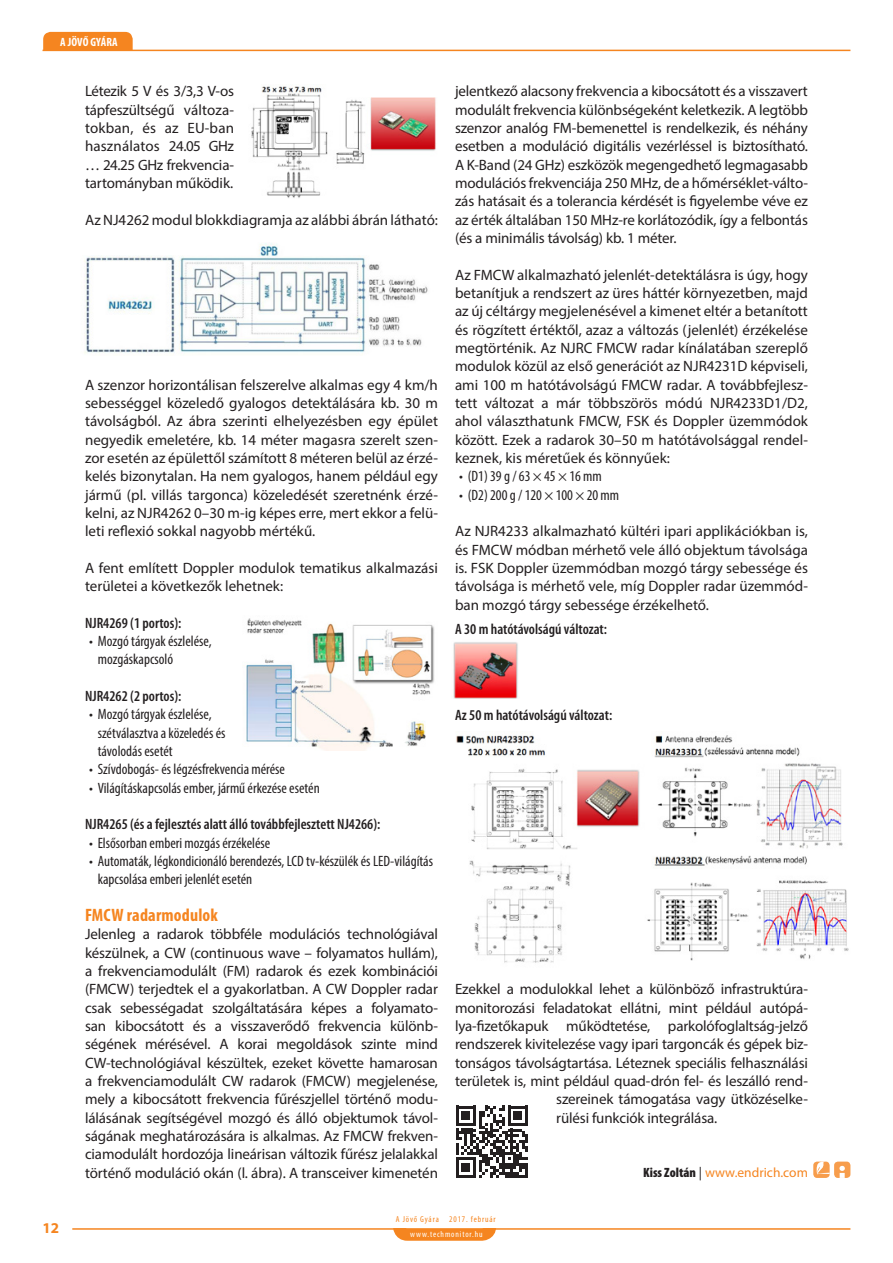
<style>
.page{position:relative;width:893px;height:1263px;background:#fff}
.page>*{position:absolute;margin:0;border:0;box-sizing:border-box;transform-origin:0 0}
.NARANCS_Közcím{font:700 condensed 18px "Myriad Pro";letter-spacing:.01em;color:#f58520}
.szövegtörzs{font:15px/18.3px "Myriad Pro";letter-spacing:-.01em;color:#231f20;text-align:justify}
.t1{font:condensed 15px/18.3px "Myriad Pro";color:#231f20}
.szövegtörzs-2{font:600 condensed 15px "Myriad Pro";color:#231f20}
.t2{font:700 15px "Myriad Pro";color:#f58520}
.szerző{font:13.5px "Myriad Pro";color:#f58520}
.t3{font:700 condensed 12px "Myriad Pro";letter-spacing:.01em;color:#fff}
.t4{font:condensed 8.7px "Myriad Pro";letter-spacing:.1em;color:#f58520}
.t5{font:condensed 8.7px "Myriad Pro";letter-spacing:.1em;color:#fff}
.s1{font-weight:900;font-stretch:condensed;color:#231f20}
.s2{color:#231f20}
</style>
<div class="page">
<svg style="left:393px;top:1230px;width:103px;height:11px"></svg>
<hr style="left:72px;top:1228px;width:778px;height:2px;background:#f58520">
<hr style="left:43px;top:50px;width:807px;height:1px;background:#f58520">
<div style="left:43px;top:32px;width:90px;height:18px;background:#f58520"></div>
<svg style="left:456px;top:1105px;width:72px;height:72px"></svg>
<svg style="left:813px;top:1161px;width:17px;height:17px"></svg>
<svg style="left:816px;top:1161px;width:34px;height:17px"></svg>
<img style="left:84px;top:243px;width:344px;height:110px">
<img style="left:456px;top:735px;width:393px;height:228px">
<img style="left:246px;top:618px;width:188px;height:132px">
<img style="left:453px;top:642px;width:65px;height:56px">
<img style="left:251px;top:86px;width:185px;height:112px">
<p class="t3" style="left:60px;top:34px;width:59px">A JÖVŐ GYÁRA</p>
<p class="szövegtörzs" style="left:85px;top:82px;width:150px">Létezik 5 V és 3/3,3 V-os tápfeszültségű változa&shy;tokban, és az EU-ban használatos 24.05 GHz … 24.25 GHz frekvencia&shy;tartományban működik.</p>
<p class="szövegtörzs" style="left:85px;top:210px;width:354px">Az NJ4262 modul blokkdiagramja az alábbi ábrán látható:</p>
<p class="szövegtörzs" style="left:85px;top:375px;width:354px">A szenzor horizontálisan felszerelve alkalmas egy 4 km/h sebességgel közeledő gyalogos detektálására kb. 30 m távolságból. Az ábra szerinti elhelyezésben egy épület negyedik emeletére, kb. 14 méter magasra szerelt szen&shy;zor esetén az épülettől számított 8 méteren belül az érzé&shy;kelés bizonytalan. Ha nem gyalogos, hanem például egy jármű (pl. villás targonca) közeledését szeretnénk érzé&shy;kelni, az NJR4262 0–30 m-ig képes erre, mert ekkor a felü&shy;leti reflexió sokkal nagyobb mértékű.</p>
<p class="szövegtörzs" style="left:85px;top:558px;width:354px">A fent említett Doppler modulok tematikus alkalmazási területei a következők lehetnek:</p>
<p class="szövegtörzs-2" style="left:85px;top:614px;width:98px">NJR4269 (1 portos):</p>
<p class="t1" style="left:98px;top:632px;width:115px;text-indent:-9px">• Mozgó tárgyak észlelése, mozgáskapcsoló</p>
<p class="szövegtörzs-2" style="left:85px;top:687px;width:98px">NJR4262 (2 portos):</p>
<p class="t1" style="left:98px;top:705px;width:129px;text-indent:-9px">• Mozgó tárgyak észlelése, szétválasztva a közeledés és távolodás esetét</p>
<p class="t1" style="left:89px;top:760px;width:197px">• Szívdobogás- és légzésfrekvencia mérése</p>
<p class="t1" style="left:89px;top:778px;width:232px">• Világításkapcsolás ember, jármű érkezése esetén</p>
<p class="szövegtörzs-2" style="left:85px;top:815px;width:297px">NJR4265 (és a fejlesztés alatt álló továbbfejlesztett NJ4266):</p>
<p class="t1" style="left:89px;top:833px;width:182px">• Elsősorban emberi mozgás érzékelése</p>
<p class="t1" style="left:98px;top:852px;width:337px;text-indent:-9px">• Automaták, légkondicionáló berendezés, LCD tv-készülék és LED-világítás kapcsolása emberi jelenlét esetén</p>
<p class="NARANCS_Közcím" style="left:85px;top:904px;width:134px">FMCW radarmodulok</p>
<p class="szövegtörzs" style="left:85px;top:925px;width:354px">Jelenleg a radarok többféle modulációs technológiával készülnek, a CW (continuous wave – folyamatos hullám), a frekvenciamodulált (FM) radarok és ezek kombinációi (FMCW) terjedtek el a gyakorlatban. A CW Doppler radar csak sebességadat szolgáltatására képes a folyamato&shy;san kibocsátott és a visszaverődő frekvencia különb&shy;ségének mérésével. A korai megoldások szinte mind CW-technológiával készültek, ezeket követte hamarosan a frekvenciamodulált CW radarok (FMCW) megjelenése, mely a kibocsátott frekvencia fűrészjellel történő modu&shy;lálásának segítségével mozgó és álló objektumok távol&shy;ságának meghatározására is alkalmas. Az FMCW frekven&shy;ciamodulált hordozója lineárisan változik fűrész jelalakkal történő moduláció okán (l. ábra). A transceiver kimenetén</p>
<p class="szövegtörzs" style="left:455px;top:82px;width:354px">jelentkező alacsony frekvencia a kibocsátott és a visszavert modulált frekvencia különbségeként keletkezik. A legtöbb szenzor analóg FM-bemenettel is rendelkezik, és néhány esetben a moduláció digitális vezérléssel is biztosítható.<br>A K-Band (24 GHz) eszközök megengedhető legmagasabb modulációs frekvenciája 250 MHz, de a hőmérséklet-válto&shy;zás hatásait és a tolerancia kérdését is figyelembe véve ez az érték általában 150 MHz-re korlátozódik, így a felbontás (és a minimális távolság) kb. 1 méter.</p>
<p class="szövegtörzs" style="left:455px;top:265px;width:354px">Az FMCW alkalmazható jelenlét-detektálásra is úgy, hogy betanítjuk a rendszert az üres háttér környezetben, majd az új céltárgy megjelenésével a kimenet eltér a betanított és rögzített értéktől, azaz a változás (jelenlét) érzékelése megtörténik. Az NJRC FMCW radar kínálatában szereplő modulok közül az első generációt az NJR4231D képviseli, ami 100 m hatótávolságú FMCW radar. A továbbfejlesz&shy;tett változat a már többszörös módú NJR4233D1/D2, ahol választhatunk FMCW, FSK és Doppler üzemmódok között. Ezek a radarok 30–50 m hatótávolsággal rendel&shy;keznek, kis méretűek és könnyűek:</p>
<p class="t1" style="left:459px;top:467px;width:144px">• (D1) 39 g / 63 × 45 × 16 mm</p>
<p class="t1" style="left:459px;top:485px;width:161px">• (D2) 200 g / 120 × 100 × 20 mm</p>
<p class="szövegtörzs" style="left:455px;top:522px;width:354px">Az NJR4233 alkalmazható kültéri ipari applikációkban is, és FMCW módban mérhető vele álló objektum távolsága is. FSK Doppler üzemmódban mozgó tárgy sebessége és távolsága is mérhető vele, míg Doppler radar üzemmód&shy;ban mozgó tárgy sebessége érzékelhető.</p>
<p class="szövegtörzs-2" style="left:455px;top:620px;width:154px">A 30 m hatótávolságú változat:</p>
<p class="szövegtörzs-2" style="left:455px;top:705px;width:159px">Az 50 m hatótávolságú változat:</p>
<p class="szövegtörzs" style="left:455px;top:980px;width:354px">Ezekkel a modulokkal lehet a különböző infrastruktúra-</p>
<p class="szövegtörzs" style="left:455px;top:998px;width:354px">monitorozási feladatokat ellátni, mint például autópá-</p>
<p class="szövegtörzs" style="left:455px;top:1017px;width:354px">lya-fizetőkapuk működtetése, parkolófoglaltság-jelző</p>
<p class="szövegtörzs" style="left:455px;top:1035px;width:354px">rendszerek kivitelezése vagy ipari targoncák és gépek biz-</p>
<p class="szövegtörzs" style="left:455px;top:1053px;width:354px">tonságos távolságtartása. Léteznek speciális felhasználási</p>
<p class="szövegtörzs" style="left:455px;top:1071px;width:354px">területek is, mint például quad-drón fel- és leszálló rend-</p>
<p class="szövegtörzs" style="left:556px;top:1090px;width:253px">szereinek támogatása vagy ütközéselke-</p>
<p class="szövegtörzs" style="left:556px;top:1108px;width:163px">rülési funkciók integrálása.</p>
<p class="szerző" style="left:643px;top:1164px;width:166px"><span class="s1">Kiss Zoltán</span> <span class="s2">|</span> www.endrich.com</p>
<p class="t2" style="left:43px;top:1218px;width:18px">12</p>
<p class="t4" style="left:396px;top:1214px;width:101px">A Jövő Gyára 2017. február</p>
<p class="t5" style="left:410px;top:1229px;width:74px">www.techmonitor.hu</p>
</div>
